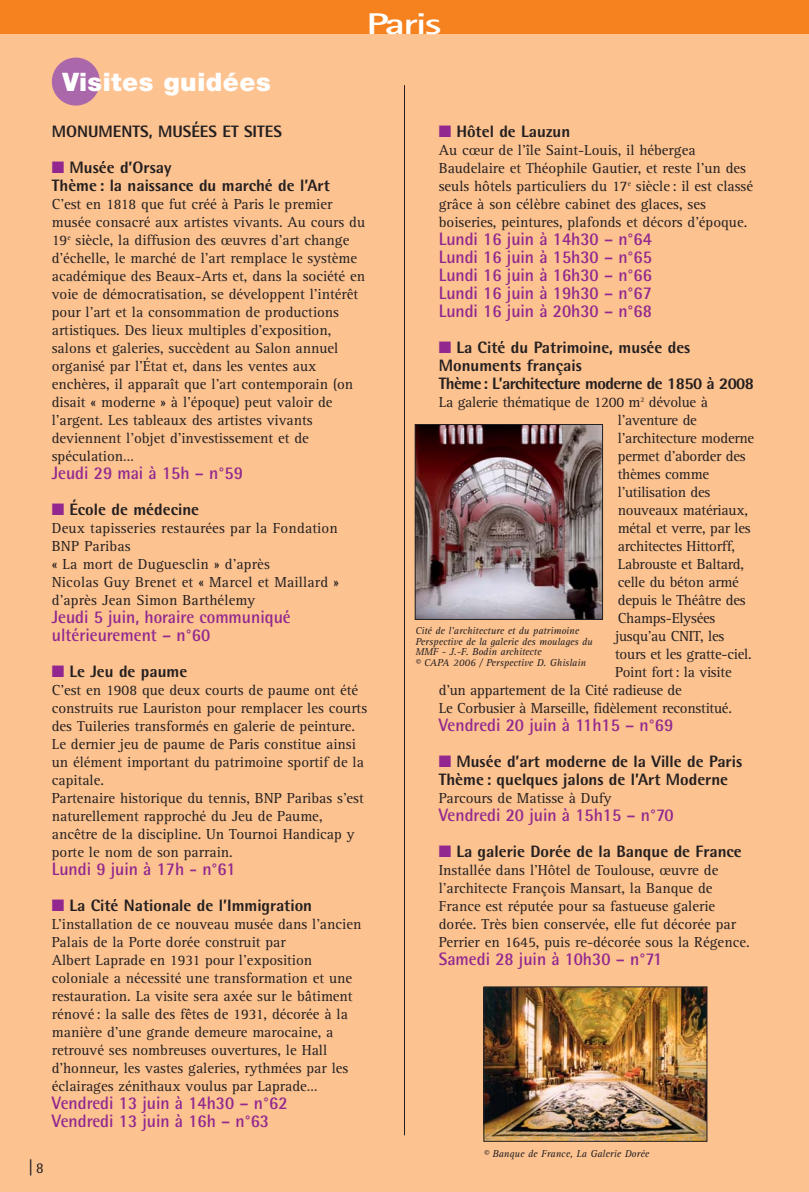
<style>
.page{position:relative;width:809px;height:1192px;background:#fcc290}
.page>*{position:absolute;margin:0;border:0;box-sizing:border-box;transform-origin:0 0}
.t1{font:700 30px "Rotis Sans Serif";letter-spacing:-.055em;color:#fff;scale:1.5 1}
.t2{font:900 25.5px "Helvetica Neue";letter-spacing:.02em;color:#fff}
.t3{font:700 18px/18px "Rotis Semi Sans";color:#91278f;scale:.95 1}
.t4{font:18px "Rotis Semi Sans";color:#231f20}
.t5{font:800 16.5px/18px "Rotis Semi Sans";color:#231f20}
.t6{font:15px/18px "Rotis Serif";color:#231f20}
.t7{font:italic 10.35px/10.5px "Rotis Serif";letter-spacing:-.005em;color:#231f20}
.s1{color:#91278f}
.s2{font-size:15px}
</style>
<div class="page">
<div style="left:0;top:0;width:809px;height:34px;background:#f5821f"></div>
<hr style="left:404px;top:85px;width:1px;height:1050px;background:#231f20">
<img style="left:417px;top:426px;width:184px;height:192px">
<div style="left:415px;top:424px;width:188px;height:196px;border:1px solid #231f20"></div>
<img style="left:486px;top:989px;width:219px;height:151px">
<div style="left:484px;top:987px;width:223px;height:155px;border:1px solid #231f20"></div>
<div style="left:52px;top:58px;width:48px;height:48px;background:#aa67aa;border-radius:50%"></div>
<h1 class="t1" style="left:366px;top:13px;width:52px">Paris</h1>
<h2 class="t2" style="left:62px;top:73px;width:210px">Visites guidées</h2>
<p class="t5" style="left:52px;top:124px;width:232px">MONUMENTS, MUSÉES ET SITES</p>
<p class="t5" style="left:52px;top:160px;width:280px"><span class="s1">■</span> Musée d’Orsay<br>Thème: la naissance du marché de l’Art</p>
<p class="t6" style="left:52px;top:196px;width:315px">C’est en 1818 que fut créé à Paris le premier musée consacré aux artistes vivants. Au cours du 19<sup>e</sup> siècle, la diffusion des œuvres d’art change d’échelle, le marché de l’art remplace le système académique des Beaux-Arts et, dans la société en voie de démocratisation, se développent l’intérêt pour l’art et la consommation de productions artistiques. Des lieux multiples d’exposition, salons et galeries, succèdent au Salon annuel organisé par l’État et, dans les ventes aux enchères, il apparaît que l’art contemporain (on disait « moderne » à l’époque) peut valoir de l’argent. Les tableaux des artistes vivants deviennent l’objet d’investissement et de spéculation…</p>
<p class="t3" style="left:52px;top:466px;width:203px">Jeudi 29 mai à 15h – n°59</p>
<p class="t5" style="left:52px;top:502px;width:149px"><span class="s1">■</span> École de médecine</p>
<p class="t6" style="left:52px;top:520px;width:289px">Deux tapisseries restaurées par la Fondation<br>BNP Paribas<br>« La mort de Duguesclin » d’après<br>Nicolas Guy Brenet et « Marcel et Maillard » d’après Jean Simon Barthélemy</p>
<p class="t3" style="left:52px;top:610px;width:253px">Jeudi 5 juin, horaire communiqué ultérieurement – n°60</p>
<p class="t5" style="left:52px;top:664px;width:137px"><span class="s1">■</span> Le Jeu de paume</p>
<p class="t6" style="left:52px;top:682px;width:317px">C’est en 1908 que deux courts de paume ont été construits rue Lauriston pour remplacer les courts des Tuileries transformés en galerie de peinture.<br>Le dernier jeu de paume de Paris constitue ainsi un élément important du patrimoine sportif de la capitale.<br>Partenaire historique du tennis, BNP Paribas s'est naturellement rapproché du Jeu de Paume, ancêtre de la discipline. Un Tournoi Handicap y porte le nom de son parrain.</p>
<p class="t3" style="left:52px;top:862px;width:195px">Lundi 9 juin à 17h - n°61</p>
<p class="t5" style="left:52px;top:898px;width:262px"><span class="s1">■</span> La Cité Nationale de l’Immigration</p>
<p class="t6" style="left:52px;top:916px;width:311px">L’installation de ce nouveau musée dans l’ancien Palais de la Porte dorée construit par<br>Albert Laprade en 1931 pour l’exposition coloniale a nécessité une transformation et une restauration. La visite sera axée sur le bâtiment rénové: la salle des fêtes de 1931, décorée à la manière d’une grande demeure marocaine, a retrouvé ses nombreuses ouvertures, le Hall d’honneur, les vastes galeries, rythmées par les éclairages zénithaux voulus par Laprade…</p>
<p class="t3" style="left:52px;top:1096px;width:250px">Vendredi 13 juin à 14h30 – n°62<br>Vendredi 13 juin à 16h – n°63</p>
<p class="t4" style="left:28px;top:1161px;width:17px">|<span class="s2">8</span></p>
<p class="t5" style="left:439px;top:124px;width:133px"><span class="s1">■</span> Hôtel de Lauzun</p>
<p class="t6" style="left:439px;top:142px;width:316px">Au cœur de l’île Saint-Louis, il hébergea Baudelaire et Théophile Gautier, et reste l’un des seuls hôtels particuliers du 17<sup>e</sup> siècle: il est classé grâce à son célèbre cabinet des glaces, ses boiseries, peintures, plafonds et décors d’époque.</p>
<p class="t3" style="left:439px;top:232px;width:226px;text-align:justify">Lundi 16 juin à 14h30 – n°64<br>Lundi 16 juin à 15h30 – n°65<br>Lundi 16 juin à 16h30 – n°66<br>Lundi 16 juin à 19h30 – n°67<br>Lundi 16 juin à 20h30 – n°68</p>
<p class="t5" style="left:439px;top:340px;width:317px"><span class="s1">■</span> La Cité du Patrimoine, musée des<br>Monuments français<br>Thème: L’architecture moderne de 1850 à 2008</p>
<p class="t6" style="left:439px;top:394px;width:271px">La galerie thématique de 1200 m<sup>2</sup> dévolue à</p>
<p class="t6" style="left:618px;top:412px;width:81px">l’aventure de</p>
<p class="t6" style="left:618px;top:430px;width:138px">l’architecture moderne</p>
<p class="t6" style="left:618px;top:448px;width:129px">permet d’aborder des</p>
<p class="t6" style="left:618px;top:466px;width:93px">thèmes comme</p>
<p class="t6" style="left:618px;top:484px;width:94px">l’utilisation des</p>
<p class="t6" style="left:618px;top:502px;width:132px">nouveaux matériaux,</p>
<p class="t6" style="left:618px;top:520px;width:134px">métal et verre, par les</p>
<p class="t6" style="left:618px;top:538px;width:119px">architectes Hittorff,</p>
<p class="t6" style="left:618px;top:556px;width:128px">Labrouste et Baltard,</p>
<p class="t6" style="left:618px;top:574px;width:123px">celle du béton armé</p>
<p class="t6" style="left:618px;top:592px;width:129px">depuis le Théâtre des</p>
<p class="t6" style="left:618px;top:610px;width:99px">Champs-Elysées</p>
<p class="t6" style="left:615px;top:628px;width:111px">jusqu’au CNIT, les</p>
<p class="t6" style="left:615px;top:646px;width:138px">tours et les gratte-ciel.</p>
<p class="t6" style="left:615px;top:664px;width:118px">Point fort: la visite</p>
<p class="t6" style="left:439px;top:682px;width:244px">d’un appartement de la Cité radieuse de</p>
<p class="t6" style="left:439px;top:700px;width:295px">Le Corbusier à Marseille, fidèlement reconstitué.</p>
<p class="t3" style="left:439px;top:718px;width:248px">Vendredi 20 juin à 11h15 – n°69</p>
<p class="t5" style="left:439px;top:754px;width:305px"><span class="s1">■</span> Musée d’art moderne de la Ville de Paris<br>Thème: quelques jalons de l’Art Moderne</p>
<p class="t6" style="left:439px;top:790px;width:174px">Parcours de Matisse à Dufy</p>
<p class="t3" style="left:439px;top:808px;width:249px">Vendredi 20 juin à 15h15 – n°70</p>
<p class="t5" style="left:439px;top:844px;width:305px"><span class="s1">■</span> La galerie Dorée de la Banque de France</p>
<p class="t6" style="left:439px;top:862px;width:312px">Installée dans l’Hôtel de Toulouse, œuvre de l’architecte François Mansart, la Banque de France est réputée pour sa fastueuse galerie dorée. Très bien conservée, elle fut décorée par Perrier en 1645, puis re-décorée sous la Régence.</p>
<p class="t3" style="left:439px;top:952px;width:237px">Samedi 28 juin à 10h30 – n°71</p>
<p class="t7" style="left:415px;top:626px;width:179px">Cité de l’architecture et du patrimoine Perspective de la galerie des moulages du MMF - J.-F. Bodin architecte<br>© CAPA 2006 / Perspective D. Ghislain</p>
<p class="t7" style="left:484px;top:1150px;width:167px">© Banque de France, La Galerie Dorée</p>
</div>
